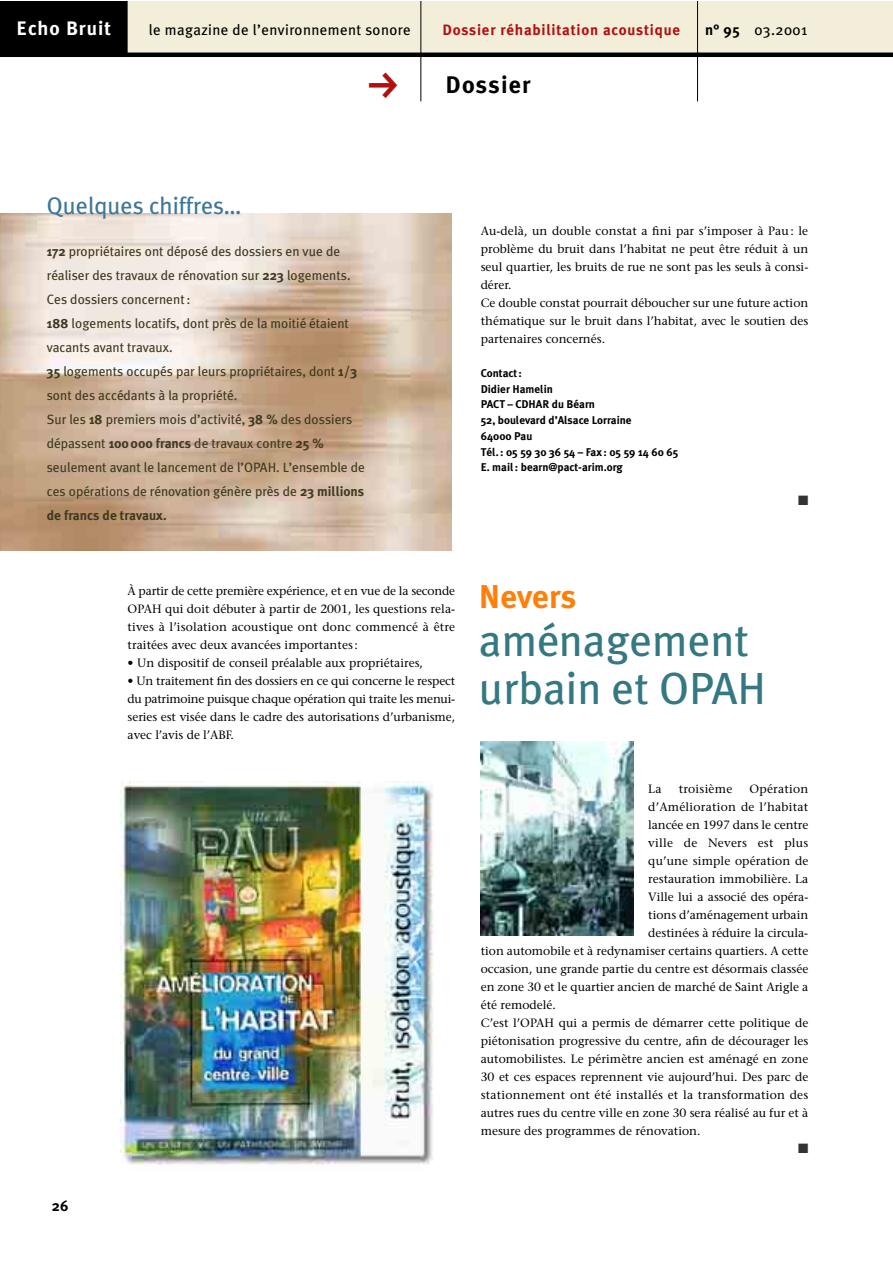
<style>
.page{position:relative;width:893px;height:1263px;background:#fff}
.page>*{position:absolute;margin:0;border:0;box-sizing:border-box;transform-origin:0 0}
.t1{font:45px/48px "Meta Plus";color:#347881}
.t2{font:45px "FF Dingbests";color:#b2100f}
.t3{font:700 33px "Meta Plus";color:#ff8008}
.t4{font:24px "Meta Plus";color:#3e7698}
.t5{font:700 24px "Meta Plus";letter-spacing:.05em;color:#000}
.t6{font:700 19.5px "Meta Plus";letter-spacing:.05em;color:#fff}
.t7{font:15px "Meta Plus";letter-spacing:.025em;color:#000}
.t8{font:700 15px "Meta Plus";letter-spacing:.05em;color:#b2100f}
.t9{font:700 15px "Meta Plus";color:#000}
.t10{font:13.5px/24px "Meta Plus";color:#3e3a20}
.t11{font:13.5px "Zapf Dingbats";color:#333}
.t12{font:12px/18px "Stone Serif";color:#000;text-align:justify}
.t13{font:12px "Stone Serif";letter-spacing:.02em;color:#000}
.t14{font:700 11.25px/15.8px "Meta Plus";color:#000}
.s1{font-weight:700}
</style>
<div class="page">
<div style="left:9px;top:2px;width:883px;height:51px;background:#f2eed9"></div>
<div style="left:0;top:2px;width:128px;height:54px;background:#000"></div>
<hr style="left:420px;top:2px;width:1px;height:99px;background:#000">
<hr style="left:697px;top:2px;width:1px;height:99px;background:#000">
<hr style="left:0;top:53px;width:892px;height:4px;background:#000">
<img style="left:0;top:214px;width:451px;height:336px">
<img style="left:120px;top:781px;width:313px;height:384px">
<img style="left:481px;top:741px;width:152px;height:195px">
<h3 class="t6" style="left:17px;top:22px;width:96px">Echo Bruit</h3>
<p class="t7" style="left:705px;top:25px;width:104px"><span class="s1">n° 95</span> 03.2001</p>
<h1 class="t2" style="left:357px;top:102px;width:35px;rotate:-90deg">g</h1>
<p class="t8" style="left:442px;top:25px;width:239px">Dossier réhabilitation acoustique</p>
<h3 class="t5" style="left:445px;top:77px;width:87px">Dossier</h3>
<p class="t7" style="left:149px;top:25px;width:263px">le magazine de l’environnement sonore</p>
<h3 class="t4" style="left:47px;top:198px;width:196px">Quelques chiffres…</h3>
<p class="t10" style="left:47px;top:241px;width:320px"><span class="s1">172</span> propriétaires ont déposé des dossiers en vue de réaliser des travaux de rénovation sur <span class="s1">223</span> logements.<br>Ces dossiers concernent :<br><span class="s1">188</span> logements locatifs, dont près de la moitié étaient vacants avant travaux.<br><span class="s1">35</span> logements occupés par leurs propriétaires, dont <span class="s1">1/3 </span>sont des accédants à la propriété.<br>Sur les <span class="s1">18</span> premiers mois d’activité, <span class="s1">38 %</span> des dossiers dépassent <span class="s1">100000 francs</span> de travaux contre <span class="s1">25 % </span>seulement avant le lancement de l’OPAH. L’ensemble de ces opérations de rénovation génère près de <span class="s1">23 millions de francs de travaux.</span></p>
<p class="t12" style="left:128px;top:583px;width:329px">À partir de cette première expérience, et en vue de la seconde OPAH qui doit débuter à partir de 2001, les questions rela&shy;tives à l’isolation acoustique ont donc commencé à être traitées avec deux avancées importantes:</p>
<p class="t12" style="left:128px;top:655px;width:297px">• Un dispositif de conseil préalable aux propriétaires,</p>
<p class="t12" style="left:128px;top:673px;width:329px">• Un traitement fin des dossiers en ce qui concerne le respect du patrimoine puisque chaque opération qui traite les menui&shy;series est visée dans le cadre des autorisations d’urbanisme, avec l’avis de l’ABF.</p>
<p class="t9" style="left:52px;top:1201px;width:18px">26</p>
<p class="t12" style="left:480px;top:223px;width:329px;text-align:left">Au-delà, un double constat a fini par s’imposer à Pau: le problème du bruit dans l’habitat ne peut être réduit à un seul quartier, les bruits de rue ne sont pas les seuls à consi&shy;dérer.<br>Ce double constat pourrait déboucher sur une future action thématique sur le bruit dans l’habitat, avec le soutien des partenaires concernés.</p>
<p class="t14" style="left:480px;top:366px;width:199px">Contact :<br>Didier Hamelin<br>PACT – CDHAR du Béarn<br>52, boulevard d’Alsace Lorraine<br>64000 Pau<br>Tél. : 05 59 30 36 54 – Fax : 05 59 14 60 65<br>E. mail : bearn@pact-arim.org</p>
<p class="t11" style="left:798px;top:494px;width:12px">■</p>
<h2 class="t3" style="left:479px;top:585px;width:99px">Nevers</h2>
<h1 class="t1" style="left:479px;top:622px;width:288px">aménagement urbain et OPAH</h1>
<p class="t12" style="left:648px;top:781px;width:15px">La</p>
<p class="t13" style="left:678px;top:784px;width:55px">troisième</p>
<p class="t13" style="left:749px;top:784px;width:60px">Opération</p>
<p class="t13" style="left:648px;top:802px;width:161px">d’Amélioration de l’habitat</p>
<p class="t12" style="left:648px;top:817px;width:161px">lancée en 1997 dans le centre</p>
<p class="t13" style="left:648px;top:838px;width:161px">ville de Nevers est plus</p>
<p class="t12" style="left:648px;top:853px;width:161px">qu’une simple opération de</p>
<p class="t12" style="left:648px;top:871px;width:161px">restauration immobilière. La</p>
<p class="t12" style="left:648px;top:889px;width:161px">Ville lui a associé des opéra-</p>
<p class="t12" style="left:648px;top:907px;width:161px">tions d’aménagement urbain</p>
<p class="t12" style="left:648px;top:925px;width:161px">destinées à réduire la circula-</p>
<p class="t12" style="left:480px;top:943px;width:329px">tion automobile et à redynamiser certains quartiers. A cette</p>
<p class="t12" style="left:480px;top:961px;width:329px">occasion, une grande partie du centre est désormais classée</p>
<p class="t12" style="left:480px;top:979px;width:329px">en zone 30 et le quartier ancien de marché de Saint Arigle a</p>
<p class="t12" style="left:480px;top:997px;width:77px">été remodelé.</p>
<p class="t12" style="left:480px;top:1015px;width:329px">C’est l’OPAH qui a permis de démarrer cette politique de</p>
<p class="t12" style="left:480px;top:1033px;width:329px">piétonisation progressive du centre, afin de décourager les</p>
<p class="t12" style="left:480px;top:1051px;width:329px">automobilistes. Le périmètre ancien est aménagé en zone</p>
<p class="t12" style="left:480px;top:1069px;width:329px">30 et ces espaces reprennent vie aujourd’hui. Des parc de</p>
<p class="t13" style="left:480px;top:1090px;width:329px">stationnement ont été installés et la transformation des</p>
<p class="t12" style="left:480px;top:1105px;width:329px">autres rues du centre ville en zone 30 sera réalisé au fur et à</p>
<p class="t12" style="left:480px;top:1123px;width:221px">mesure des programmes de rénovation.</p>
<p class="t11" style="left:798px;top:1142px;width:12px">■</p>
</div>
